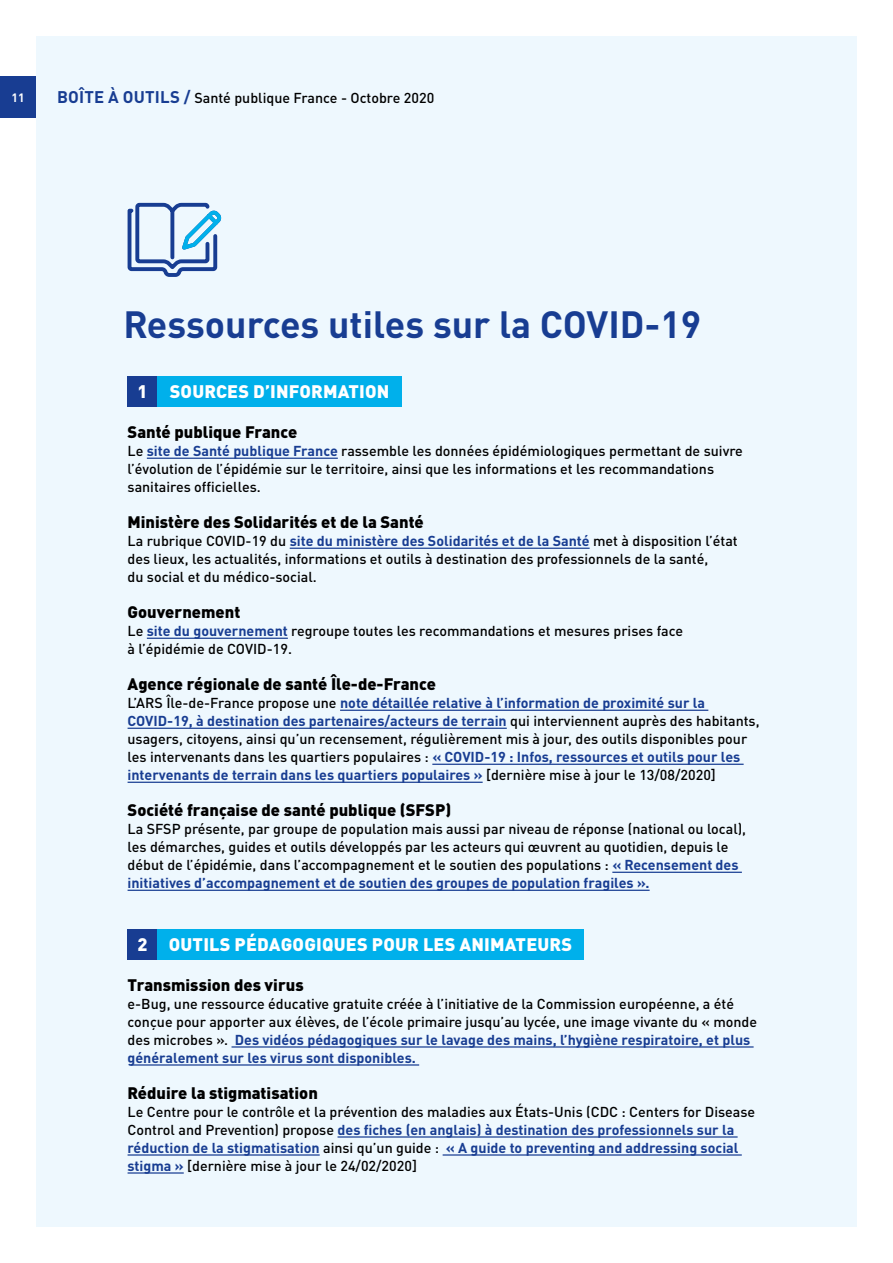
<style>
.page{position:relative;width:893px;height:1263px;background:#fff}
.page>*{position:absolute;margin:0;border:0;box-sizing:border-box;transform-origin:0 0}
.t1{font:700 37.5px "DIN Pro";color:#183d92}
.t2{font:900 18px "DIN Pro";letter-spacing:.01em;color:#fff}
.t3{font:900 16.5px "DIN Pro";color:#000}
.t4{font:500 14.25px/18px "DIN Pro";color:#000}
.t5{font:700 12px "DIN Pro";color:#fff}
.s1{font-weight:700;font-size:16.65px;color:#183d92}
.s2{font-weight:700;color:#183d92}
</style>
<div class="page">
<div style="left:36px;top:36px;width:821px;height:1191px;background:#eef8fe"></div>
<div style="left:0;top:76px;width:36px;height:42px;background:#183d92"></div>
<div style="left:128px;top:376px;width:29px;height:31px;background:#183d92"></div>
<div style="left:128px;top:929px;width:29px;height:30px;background:#183d92"></div>
<div style="left:157px;top:376px;width:245px;height:31px;background:#00b0eb"></div>
<div style="left:157px;top:929px;width:427px;height:30px;background:#00b0eb"></div>
<svg style="left:127px;top:202px;width:95px;height:75px"></svg>
<hr style="left:147px;top:458px;width:191px;height:1px;background:#183d92">
<hr style="left:290px;top:548px;width:300px;height:1px;background:#183d92">
<hr style="left:147px;top:638px;width:141px;height:1px;background:#183d92">
<hr style="left:340px;top:710px;width:368px;height:1px;background:#183d92">
<hr style="left:128px;top:728px;width:379px;height:1px;background:#183d92">
<hr style="left:432px;top:764px;width:312px;height:1px;background:#183d92">
<hr style="left:128px;top:782px;width:355px;height:1px;background:#183d92">
<hr style="left:612px;top:872px;width:130px;height:1px;background:#183d92">
<hr style="left:128px;top:890px;width:522px;height:1px;background:#183d92">
<hr style="left:231px;top:1046px;width:523px;height:1px;background:#183d92">
<hr style="left:131px;top:1064px;width:288px;height:1px;background:#183d92">
<hr style="left:338px;top:1136px;width:400px;height:1px;background:#183d92">
<hr style="left:128px;top:1154px;width:192px;height:1px;background:#183d92">
<hr style="left:443px;top:1154px;width:299px;height:1px;background:#183d92">
<hr style="left:128px;top:1172px;width:56px;height:1px;background:#183d92">
<p class="t5" style="left:12px;top:87px;width:15px">11</p>
<p class="t4" style="left:57px;top:88px;width:379px"><span class="s1">BOÎTE À OUTILS /</span> Santé publique France - Octobre 2020</p>
<h1 class="t1" style="left:124px;top:293px;width:579px">Ressources utiles sur la COVID-19</h1>
<p class="t2" style="left:137px;top:376px;width:12px">1</p>
<p class="t2" style="left:170px;top:376px;width:221px">SOURCES D’INFORMATION</p>
<p class="t3" style="left:128px;top:418px;width:171px">Santé publique France</p>
<p class="t4" style="left:128px;top:441px;width:617px">Le <span class="s2">site de Santé publique France</span> rassemble les données épidémiologiques permettant de suivre l’évolution de l’épidémie sur le territoire, ainsi que les informations et les recommandations sanitaires officielles.</p>
<p class="t3" style="left:128px;top:508px;width:298px">Ministère des Solidarités et de la Santé</p>
<p class="t4" style="left:128px;top:531px;width:612px">La rubrique COVID-19 du <span class="s2">site du ministère des Solidarités et de la Santé</span> met à disposition l’état des lieux, les actualités, informations et outils à destination des professionnels de la santé,<br>du social et du médico-social.</p>
<p class="t3" style="left:128px;top:598px;width:114px">Gouvernement</p>
<p class="t4" style="left:128px;top:621px;width:557px">Le <span class="s2">site du gouvernement</span> regroupe toutes les recommandations et mesures prises face à l’épidémie de COVID-19.</p>
<p class="t3" style="left:128px;top:670px;width:310px">Agence régionale de santé Île-de-France</p>
<p class="t4" style="left:128px;top:693px;width:633px">L’ARS Île-de-France propose une <span class="s2">note détaillée relative à l’information de proximité sur la COVID-19, à destination des partenaires/acteurs de terrain</span> qui interviennent auprès des habitants, usagers, citoyens, ainsi qu’un recensement, régulièrement mis à jour, des outils disponibles pour les intervenants dans les quartiers populaires : <span class="s2">« COVID-19 : Infos, ressources et outils pour les intervenants de terrain dans les quartiers populaires »</span> [dernière mise à jour le 13/08/2020]</p>
<p class="t3" style="left:128px;top:796px;width:325px">Société française de santé publique (SFSP)</p>
<p class="t4" style="left:128px;top:819px;width:620px">La SFSP présente, par groupe de population mais aussi par niveau de réponse (national ou local), les démarches, guides et outils développés par les acteurs qui œuvrent au quotidien, depuis le début de l’épidémie, dans l’accompagnement et le soutien des populations : <span class="s2">« Recensement des initiatives d’accompagnement et de soutien des groupes de population fragiles ».</span></p>
<p class="t2" style="left:137px;top:929px;width:12px">2</p>
<p class="t2" style="left:169px;top:929px;width:405px">OUTILS PÉDAGOGIQUES POUR LES ANIMATEURS</p>
<p class="t3" style="left:128px;top:971px;width:178px">Transmission des virus</p>
<p class="t4" style="left:128px;top:993px;width:631px">e-Bug, une ressource éducative gratuite créée à l’initiative de la Commission européenne, a été conçue pour apporter aux élèves, de l’école primaire jusqu’au lycée, une image vivante du « monde des microbes ». <span class="s2">Des vidéos pédagogiques sur le lavage des mains, l’hygiène respiratoire, et plus généralement sur les virus sont disponibles.</span></p>
<p class="t3" style="left:128px;top:1079px;width:192px">Réduire la stigmatisation</p>
<p class="t4" style="left:128px;top:1101px;width:629px">Le Centre pour le contrôle et la prévention des maladies aux États-Unis (CDC : Centers for Disease Control and Prevention) propose <span class="s2">des fiches (en anglais) à destination des professionnels sur la réduction de la stigmatisation</span> ainsi qu’un guide : <span class="s2">« A guide to preventing and addressing social stigma »</span> [dernière mise à jour le 24/02/2020]</p>
</div>
